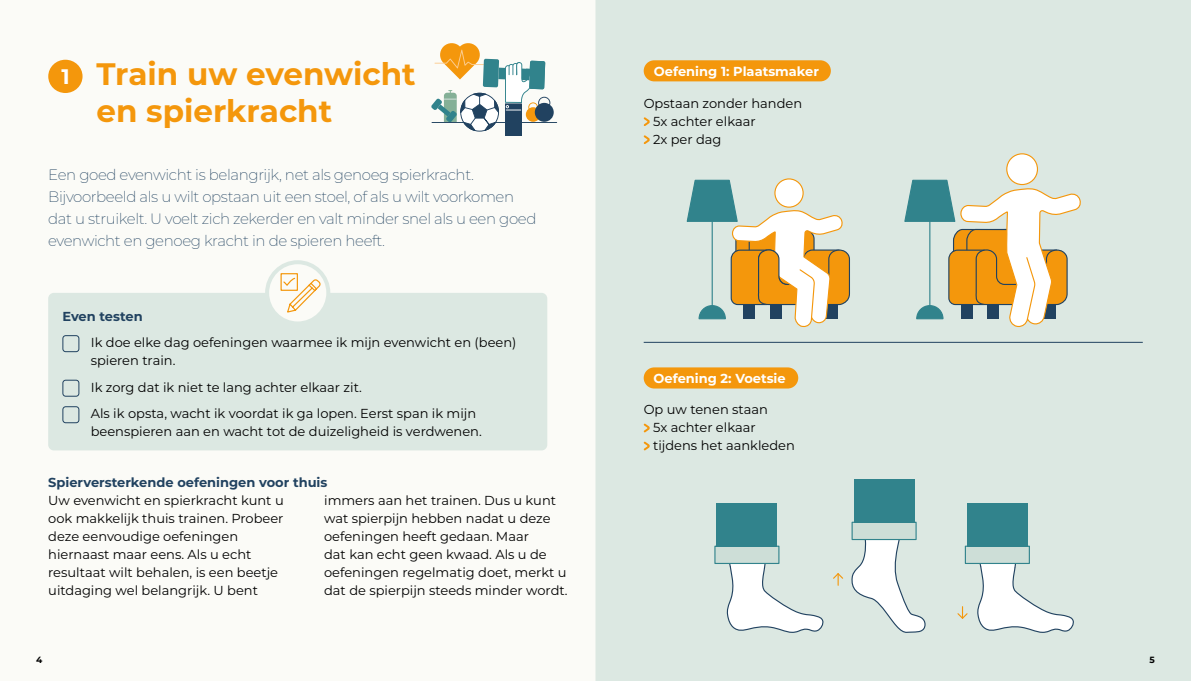
<style>
.page{position:relative;width:1191px;height:681px;background:#fff}
.page>*{position:absolute;margin:0;border:0;box-sizing:border-box;transform-origin:0 0}
.t1{font:700 31px/37.2px "Montserrat";color:#f4970c}
.t2{font:700 21px "Montserrat";color:#fff}
.t3{font:200 15px/22px "Montserrat";letter-spacing:-.025em;color:#214260}
.t4{font:13px/18px "Montserrat";color:#000}
.t5{font:700 13px "Montserrat";color:#214260}
.t6{font:700 13px "Montserrat";color:#fff}
.t7{font:700 9px "Montserrat";color:#000}
</style>
<div class="page">
<div style="left:0;top:0;width:1191px;height:680px;background:#fbfbf7"></div>
<div style="left:48px;top:60px;width:35px;height:33px;background:#f4970c;border-radius:50%"></div>
<div style="left:48px;top:293px;width:499px;height:157px;background:#dce8e2;border-radius:6px"></div>
<div style="left:62px;top:335px;width:17px;height:17px;border:1px solid #214260;border-radius:3px"></div>
<div style="left:62px;top:379px;width:17px;height:17px;border:1px solid #214260;border-radius:3px"></div>
<div style="left:62px;top:406px;width:17px;height:17px;border:1px solid #214260;border-radius:3px"></div>
<svg style="left:267px;top:262px;width:61px;height:61px"></svg>
<div style="left:265px;top:260px;width:65px;height:65px;border:4px solid #dce8e2;border-radius:50%"></div>
<svg style="left:280px;top:272px;width:42px;height:41px"></svg>
<div style="left:595px;top:0;width:596px;height:680px;background:#dce8e2"></div>
<svg style="left:642px;top:115px;width:9px;height:31px"></svg>
<div style="left:643px;top:60px;width:188px;height:21px;background:#f4970c;border-radius:11px"></div>
<div style="left:643px;top:367px;width:155px;height:21px;background:#f4970c;border-radius:11px"></div>
<hr style="left:431px;top:122px;width:126px;height:1px;background:#214260">
<svg style="left:535px;top:103px;width:19px;height:19px"></svg>
<svg style="left:431px;top:43px;width:119px;height:93px"></svg>
<svg style="left:642px;top:421px;width:9px;height:31px"></svg>
<svg style="left:974px;top:517px;width:100px;height:116px"></svg>
<div style="left:965px;top:546px;width:64px;height:17px;background:#cdded7"></div>
<div style="left:964px;top:545px;width:66px;height:18px;border:1px solid #31838c"></div>
<div style="left:967px;top:502px;width:60px;height:44px;background:#31838c"></div>
<svg style="left:850px;top:490px;width:76px;height:143px"></svg>
<svg style="left:724px;top:517px;width:100px;height:116px"></svg>
<div style="left:715px;top:546px;width:64px;height:17px;background:#cdded7"></div>
<div style="left:714px;top:545px;width:65px;height:18px;border:1px solid #31838c"></div>
<div style="left:716px;top:502px;width:61px;height:44px;background:#31838c"></div>
<div style="left:852px;top:522px;width:64px;height:17px;background:#cdded7"></div>
<div style="left:851px;top:521px;width:65px;height:19px;border:1px solid #31838c"></div>
<div style="left:854px;top:478px;width:60px;height:44px;background:#31838c"></div>
<svg style="left:832px;top:572px;width:12px;height:13px"></svg>
<svg style="left:956px;top:606px;width:12px;height:13px"></svg>
<div style="left:1006px;top:154px;width:31px;height:30px;background:#fff;border-radius:50%"></div>
<div style="left:1006px;top:153px;width:32px;height:32px;border:1px solid #f4970c;border-radius:50%"></div>
<svg style="left:903px;top:179px;width:178px;height:149px"></svg>
<svg style="left:686px;top:179px;width:164px;height:149px"></svg>
<hr style="left:643px;top:342px;width:499px;height:1px;background:#214260">
<h2 class="t2" style="left:61px;top:61px;width:10px">1</h2>
<h1 class="t1" style="left:96px;top:54px;width:321px">Train uw evenwicht en spierkracht</h1>
<p class="t3" style="left:48px;top:163px;width:489px">Een goed evenwicht is belangrijk, net als genoeg spierkracht.<br>Bijvoorbeeld als u wilt opstaan uit een stoel, of als u wilt voorkomen dat u struikelt. U voelt zich zekerder en valt minder snel als u een goed evenwicht en genoeg kracht in de spieren heeft.</p>
<p class="t5" style="left:62px;top:306px;width:82px">Even testen</p>
<p class="t4" style="left:91px;top:333px;width:427px">Ik doe elke dag oefeningen waarmee ik mijn evenwicht en (been) spieren train.</p>
<p class="t4" style="left:91px;top:373px;width:387px;line-height:26.5px">Ik zorg dat ik niet te lang achter elkaar zit.<br>Als ik opsta, wacht ik voordat ik ga lopen. Eerst span ik mijn</p>
<p class="t4" style="left:91px;top:422px;width:392px">beenspieren aan en wacht tot de duizeligheid is verdwenen.</p>
<p class="t5" style="left:48px;top:472px;width:281px">Spierversterkende oefeningen voor thuis</p>
<p class="t4" style="left:48px;top:490px;width:237px">Uw evenwicht en spierkracht kunt u ook makkelijk thuis trainen. Probeer deze eenvoudige oefeningen hiernaast maar eens. Als u echt resultaat wilt behalen, is een beetje uitdaging wel belangrijk. U bent</p>
<p class="t4" style="left:324px;top:490px;width:245px">immers aan het trainen. Dus u kunt wat spierpijn hebben nadat u deze oefeningen heeft gedaan. Maar<br>dat kan echt geen kwaad. Als u de oefeningen regelmatig doet, merkt u dat de spierpijn steeds minder wordt.</p>
<p class="t6" style="left:654px;top:62px;width:167px">Oefening 1: Plaatsmaker</p>
<p class="t4" style="left:653px;top:94px;width:151px;text-indent:-9px">Opstaan zonder handen<br>5x achter elkaar<br>2x per dag</p>
<p class="t6" style="left:653px;top:368px;width:134px">Oefening 2: Voetsie</p>
<p class="t4" style="left:653px;top:400px;width:143px;text-indent:-9px">Op uw tenen staan<br>5x achter elkaar tijdens het aankleden</p>
<p class="t7" style="left:36px;top:653px;width:8px">4</p>
<p class="t7" style="left:1149px;top:653px;width:7px">5</p>
</div>
